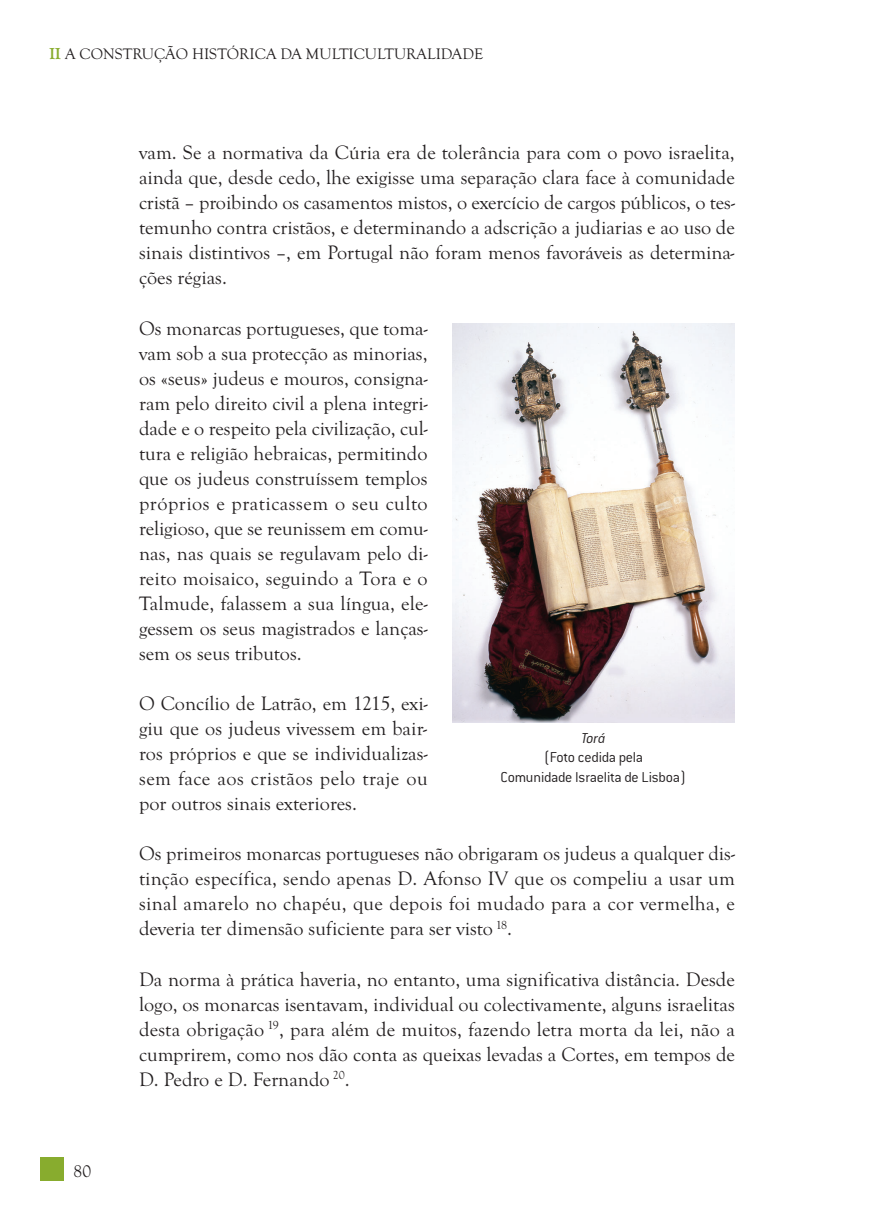
<style>
.page{position:relative;width:874px;height:1221px;background:#fff}
.page>*{position:absolute;margin:0;border:0;box-sizing:border-box;transform-origin:0 0}
.t1{font:20.12px/25px "Goudy Old Style T";color:#231f20;text-align:justify}
.t2{font:17.5px "Goudy Old Style T";color:#231f20}
.t3{font:300 15.75px/19.2px "Conduit ITC Std";letter-spacing:-.015em;color:#231f20;text-align:center}
.t4{font:15.75px "Goudy Old Style T";color:#231f20}
.t5{font:italic 300 15.75px "Conduit ITC Std";color:#231f20}
.s1{font-family:"Goudy Old Style BT";font-weight:700;color:#88ac2e}
</style>
<div class="page">
<div style="left:40px;top:1157px;width:23px;height:24px;background:#88ac2e"></div>
<img style="left:452px;top:323px;width:282px;height:399px">
<p class="t4" style="left:50px;top:47px;width:435px"><span class="s1">II</span> A CONSTRUÇÃO HISTÓRICA DA MULTICULTURALIDADE</p>
<p class="t2" style="left:74px;top:1164px;width:19px">80</p>
<p class="t1" style="left:139px;top:141px;width:597px">vam. Se a normativa da Cúria era de tolerância para com o povo israelita, ainda que, desde cedo, lhe exigisse uma separação clara face à comunidade cristã – proibindo os casamentos mistos, o exercício de cargos públicos, o tes&shy;temunho contra cristãos, e determinando a adscrição a judiarias e ao uso de sinais distintivos –, em Por tu gal não foram menos favoráveis as determina&shy;ções régias.</p>
<p class="t1" style="left:139px;top:316px;width:290px">Os monarcas portugueses, que toma&shy;vam sob a sua protecção as mi norias, os «seus» judeus e mou ros, consigna&shy;ram pelo di rei t o civil a plena integri&shy;dade e o respeito pela civilização, cul&shy;tura e religião hebraicas, permitindo que os judeus construíssem tem plos próprios e praticassem o seu culto religioso, que se reunissem em co mu&shy;nas, nas quais se regulavam pelo di - rei to moisaico, seguindo a Tora e o Tal mude, falassem a sua língua, ele&shy;gessem os seus magistrados e lanças&shy;sem os seus tributos.</p>
<p class="t1" style="left:139px;top:692px;width:290px">O Concílio de Latrão, em 1215, exi - giu que os judeus vivessem em bair&shy;ros próprios e que se individualizas&shy;sem face aos cristãos pelo traje ou por outros sinais exteriores.</p>
<p class="t1" style="left:139px;top:842px;width:597px">Os primeiros monarcas portugueses não obrigaram os judeus a qualquer dis&shy;tinção específica, sendo apenas D. Afonso IV que os compeliu a usar um sinal amarelo no chapéu, que depois foi mudado para a cor vermelha, e deveria ter dimensão suficiente para ser visto <sup>18</sup>.</p>
<p class="t1" style="left:139px;top:967px;width:597px">Da norma à prática haveria, no entanto, uma significativa distância. Desde logo, os monarcas isentavam, individual ou colectivamente, alguns israelitas desta obrigação <sup>19</sup>, para além de muitos, fazendo letra morta da lei, não a cum prirem, como nos dão conta as queixas levadas a Cortes, em tempos de D. Pedro e D. Fernando <sup>20</sup>.</p>
<p class="t5" style="left:581px;top:733px;width:26px">Torá</p>
<p class="t3" style="left:500px;top:749px;width:187px">(Foto cedida pela<br>Comunidade Israelita de Lisboa)</p>
</div>
